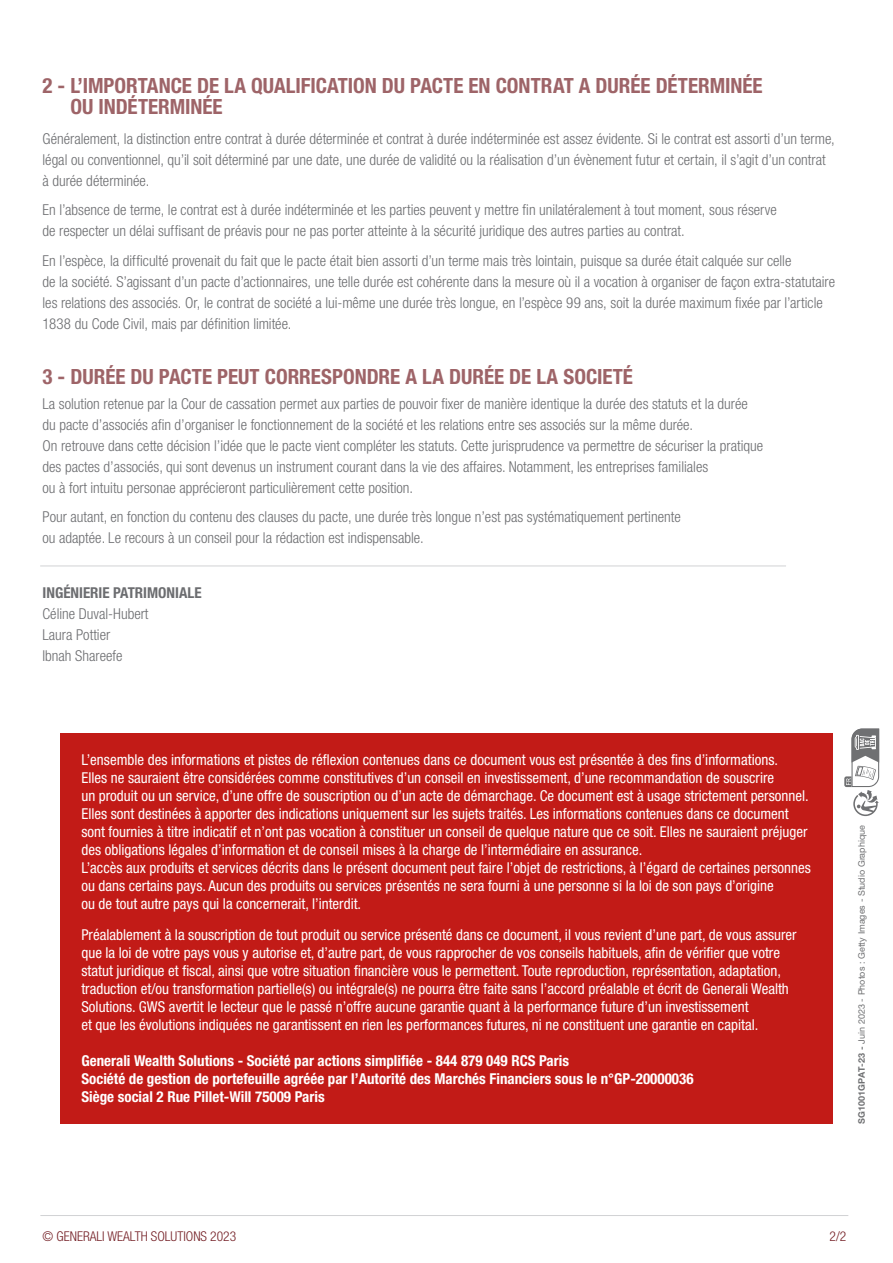
<style>
.page{position:relative;width:893px;height:1263px;background:#fff}
.page>*{position:absolute;margin:0;border:0;box-sizing:border-box;transform-origin:0 0}
.Text_article{font:700 condensed 21px/21px "Helvetica Neue LT Std";color:#9e6468}
.Text_article-2{font:300 condensed 15px/21px "Helvetica Neue LT Std";color:#6c6d70}
.Question{font:condensed 15px/18px "Helvetica Neue LT Std";color:#fff}
.Question-2{font:700 condensed 15px/18px "Helvetica Neue LT Std";color:#fff}
.Text_article-3{font:700 condensed 15px "Helvetica Neue LT Std";color:#6c6d70}
.t1{font:300 condensed 13.5px "Helvetica Neue LT Std";color:#752127}
.t2{font:9px "Helvetica Neue LT Std";color:#6f7072}
.s1{font-weight:700}
</style>
<div class="page">
<hr style="left:40px;top:1215px;width:808px;height:1px;background:#d1d2d4">
<div style="left:60px;top:733px;width:773px;height:391px;background:#c21b17"></div>
<hr style="left:40px;top:566px;width:746px;height:1px;background:#d1d2d4">
<svg style="left:844px;top:728px;width:35px;height:88px"></svg>
<p class="Text_article" style="left:70px;top:75px;width:694px;text-indent:-28px">2 - L’IMPORTANCE DE LA QUALIFICATION DU PACTE EN CONTRAT A DURÉE DÉTERMINÉE<br>OU INDÉTERMINÉE</p>
<p class="Text_article-2" style="left:43px;top:128px;width:794px">Généralement, la distinction entre contrat à durée déterminée et contrat à durée indéterminée est assez évidente. Si le contrat est assorti d’un terme, légal ou conventionnel, qu’il soit déterminé par une date, une durée de validité ou la réalisation d’un évènement futur et certain, il s’agit d’un contrat à durée déterminée.</p>
<p class="Text_article-2" style="left:43px;top:199px;width:736px">En l’absence de terme, le contrat est à durée indéterminée et les parties peuvent y mettre fin unilatéralement à tout moment, sous réserve de respecter un délai suffisant de préavis pour ne pas porter atteinte à la sécurité juridique des autres parties au contrat.</p>
<p class="Text_article-2" style="left:43px;top:250px;width:794px">En l’espèce, la difficulté provenait du fait que le pacte était bien assorti d’un terme mais très lointain, puisque sa durée était calquée sur celle<br>de la société. S’agissant d’un pacte d’actionnaires, une telle durée est cohérente dans la mesure où il a vocation à organiser de façon extra-statutaire les relations des associés. Or, le contrat de société a lui-même une durée très longue, en l’espèce 99 ans, soit la durée maximum fixée par l’article 1838 du Code Civil, mais par définition limitée.</p>
<p class="Text_article" style="left:43px;top:365px;width:592px">3 - DURÉE DU PACTE PEUT CORRESPONDRE A LA DURÉE DE LA SOCIETÉ</p>
<p class="Text_article-2" style="left:43px;top:393px;width:722px">La solution retenue par la Cour de cassation permet aux parties de pouvoir fixer de manière identique la durée des statuts et la durée du pacte d’associés afin d’organiser le fonctionnement de la société et les relations entre ses associés sur la même durée.<br>On retrouve dans cette décision l’idée que le pacte vient compléter les statuts. Cette jurisprudence va permettre de sécuriser la pratique des pactes d’associés, qui sont devenus un instrument courant dans la vie des affaires. Notamment, les entreprises familiales<br>ou à fort intuitu personae apprécieront particulièrement cette position.</p>
<p class="Text_article-2" style="left:43px;top:506px;width:640px">Pour autant, en fonction du contenu des clauses du pacte, une durée très longue n’est pas systématiquement pertinente ou adaptée. Le recours à un conseil pour la rédaction est indispensable.</p>
<p class="Text_article-3" style="left:43px;top:584px;width:161px">INGÉNIERIE PATRIMONIALE</p>
<p class="Text_article-2" style="left:43px;top:603px;width:108px">Céline Duval-Hubert<br>Laura Pottier</p>
<p class="Text_article-2" style="left:43px;top:645px;width:81px">Ibnah Shareefe</p>
<p class="Question" style="left:81px;top:751px;width:731px">L’ensemble des informations et pistes de réflexion contenues dans ce document vous est présentée à des fins d’informations.<br>Elles ne sauraient être considérées comme constitutives d’un conseil en investissement, d’une recommandation de souscrire<br>un produit ou un service, d’une offre de souscription ou d’un acte de démarchage. Ce document est à usage strictement personnel.<br>Elles sont destinées à apporter des indications uniquement sur les sujets traités. Les informations contenues dans ce document sont fournies à titre indicatif et n’ont pas vocation à constituer un conseil de quelque nature que ce soit. Elles ne sauraient préjuger des obligations légales d’information et de conseil mises à la charge de l’intermédiaire en assurance.<br>L’accès aux produits et services décrits dans le présent document peut faire l’objet de restrictions, à l’égard de certaines personnes ou dans certains pays. Aucun des produits ou services présentés ne sera fourni à une personne si la loi de son pays d’origine<br>ou de tout autre pays qui la concernerait, l’interdit.</p>
<p class="Question" style="left:81px;top:925px;width:717px">Préalablement à la souscription de tout produit ou service présenté dans ce document, il vous revient d’une part, de vous assurer que la loi de votre pays vous y autorise et, d’autre part, de vous rapprocher de vos conseils habituels, afin de vérifier que votre statut juridique et fiscal, ainsi que votre situation financière vous le permettent. Toute reproduction, représentation, adaptation, traduction et/ou transformation partielle(s) ou intégrale(s) ne pourra être faite sans l’accord préalable et écrit de Generali Wealth Solutions. GWS avertit le lecteur que le passé n’offre aucune garantie quant à la performance future d’un investissement<br>et que les évolutions indiquées ne garantissent en rien les performances futures, ni ne constituent une garantie en capital.</p>
<p class="Question-2" style="left:81px;top:1051px;width:614px">Generali Wealth Solutions - Société par actions simplifiée - 844 879 049 RCS Paris<br>Société de gestion de portefeuille agréée par l’Autorité des Marchés Financiers sous le n°GP-20000036<br>Siège social 2 Rue Pillet-Will 75009 Paris</p>
<p class="t2" style="left:856px;top:1124px;width:300px;rotate:-90deg"><span class="s1">SG1001GPAT-23 -</span> Juin 2023 - Photos : Getty Images - Studio Graphique</p>
<p class="t1" style="left:43px;top:1228px;width:195px">© GENERALI WEALTH SOLUTIONS 2023</p>
<p class="t1" style="left:829px;top:1228px;width:18px">2/2</p>
</div>
